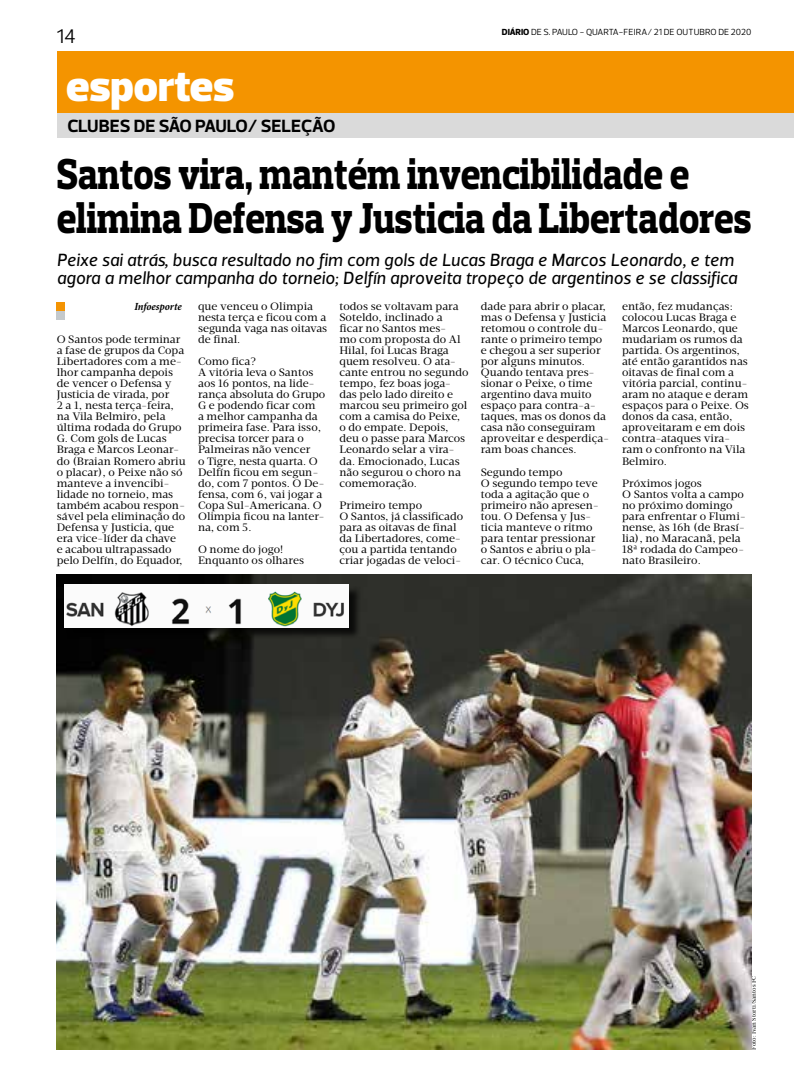
<style>
.page{position:relative;width:794px;height:1078px;background:#fff}
.page>*{position:absolute;margin:0;border:0;box-sizing:border-box;transform-origin:0 0}
.t1{font:800 44px/44px "Prelo Slab";color:#000;scale:.84 1}
.t2{font:900 44px "Prelo";color:#fff}
.t3{font:20px "Prelo";color:#000}
.t4{font:italic 18px/18px "Velino Sans";color:#000}
.t5{font:700 18px "Prelo";letter-spacing:-.015em;color:#000}
.t6{font:11px/11px "Velino Text";color:#000}
.t7{font:italic 700 condensed 11px "Minion Pro";color:#000}
.t8{font:9px "Prelo";color:#000}
.t9{font:6px "Velino Text";color:#000}
.s1{font-weight:800}
</style>
<div class="page">
<div style="left:57px;top:51px;width:737px;height:62px;background:#f49400"></div>
<div style="left:57px;top:113px;width:737px;height:25px;background:#dadada"></div>
<div style="left:57px;top:302px;width:8px;height:8px;background:#f49403"></div>
<div style="left:57px;top:311px;width:8px;height:9px;background:#c4c9cc"></div>
<img style="left:57px;top:574px;width:694px;height:475px">
<div style="left:66px;top:585px;width:295px;height:54px;background:#000;opacity:.75"></div>
<img style="left:65px;top:584px;width:283px;height:43px">
<h2 class="t3" style="left:57px;top:24px;width:21px">14</h2>
<h1 class="t2" style="left:66px;top:60px;width:170px">esportes</h1>
<h3 class="t5" style="left:67px;top:115px;width:269px">CLUBES DE SÃO PAULO/ SELEÇÃO</h3>
<p class="t8" style="left:502px;top:27px;width:251px"><span class="s1">DIÁRIO</span> DE S. PAULO - QUARTA-FEIRA/ 21 DE OUTUBRO DE 2020</p>
<h1 class="t1" style="left:57px;top:152px;width:828px">Santos vira, mantém invencibilidade e elimina Defensa y Justicia da Libertadores</h1>
<h3 class="t4" style="left:57px;top:251px;width:682px">Peixe sai atrás, busca resultado no fim com gols de Lucas Braga e Marcos Leonardo, e tem agora a melhor campanha do torneio; Delfín aproveita tropeço de argentinos e se classifica</h3>
<p class="t7" style="left:134px;top:299px;width:49px">Infoesporte</p>
<p class="t6" style="left:57px;top:334px;width:130px">O Santos pode terminar a fase de grupos da Copa<br>Libertadores com a me&shy;lhor campanha depois de vencer o Defensa y<br>Justicia de virada, por<br>2 a 1, nesta terça-feira, na Vila Belmiro, pela última rodada do Grupo<br>G. Com gols de Lucas<br>Braga e Marcos Leonar&shy;do (Braian Romero abriu o placar), o Peixe não só manteve a invencibi&shy;lidade no torneio, mas também acabou respon&shy;sável pela eliminação do<br>Defensa y Justicia, que era vice-líder da chave<br>e acabou ultrapassado pelo Delfín, do Equador,</p>
<p class="t6" style="left:198px;top:301px;width:131px">que venceu o Olimpia nesta terça e ficou com a segunda vaga nas oitavas de final.</p>
<p class="t6" style="left:198px;top:356px;width:129px">Como fica?<br>A vitória leva o Santos aos 16 pontos, na lide&shy;rança absoluta do Grupo<br>G e podendo ficar com<br>a melhor campanha da primeira fase. Para isso, precisa torcer para o<br>Palmeiras não vencer<br>o Tigre, nesta quarta. O<br>Delfín ficou em segun&shy;do, com 7 pontos. O De&shy;fensa, com 6, vai jogar a<br>Copa Sul-Americana. O<br>Olimpia ficou na lanter&shy;na, com 5.</p>
<p class="t6" style="left:198px;top:543px;width:108px">O nome do jogo!<br>Enquanto os olhares</p>
<p class="t6" style="left:339px;top:301px;width:131px">todos se voltavam para<br>Soteldo, inclinado a ficar no Santos mes-<br>mo com proposta do Al<br>Hilal, foi Lucas Braga quem resolveu. O ata&shy;cante entrou no segundo tempo, fez boas joga&shy;das pelo lado direito e marcou seu primeiro gol com a camisa do Peixe, o do empate. Depois, deu o passe para Marcos<br>Leonardo selar a vira&shy;da. Emocionado, Lucas não segurou o choro na comemoração.</p>
<p class="t6" style="left:339px;top:499px;width:125px">Primeiro tempo<br>O Santos, já classificado para as oitavas de final da Libertadores, come&shy;çou a partida tentando criar jogadas de veloci-</p>
<p class="t6" style="left:481px;top:301px;width:130px">dade para abrir o placar, mas o Defensa y Justicia retomou o controle du&shy;rante o primeiro tempo e chegou a ser superior por alguns minutos.<br>Quando tentava pres&shy;sionar o Peixe, o time argentino dava muito espaço para contra-a&shy;taques, mas os donos da casa não conseguiram aproveitar e desperdiça&shy;ram boas chances.</p>
<p class="t6" style="left:481px;top:466px;width:120px">Segundo tempo<br>O segundo tempo teve toda a agitação que o primeiro não apresen&shy;tou. O Defensa y Jus&shy;ticia manteve o ritmo para tentar pressionar o Santos e abriu o pla&shy;car. O técnico Cuca,</p>
<p class="t6" style="left:622px;top:301px;width:128px">então, fez mudanças: colocou Lucas Braga e<br>Marcos Leonardo, que mudariam os rumos da partida. Os argentinos, até então garantidos nas oitavas de final com a vitória parcial, continu&shy;aram no ataque e deram espaços para o Peixe. Os donos da casa, então, aproveitaram e em dois contra-ataques vira&shy;ram o confronto na Vila<br>Belmiro.</p>
<p class="t6" style="left:622px;top:477px;width:125px">Próximos jogos<br>O Santos volta a campo no próximo domingo para enfrentar o Flumi&shy;nense, às 16h (de Brasí&shy;lia), no Maracanã, pela<br>18ª rodada do Campeo&shy;nato Brasileiro.</p>
<p class="t9" style="left:750px;top:1049px;width:75px;rotate:-90deg">Foto: Ivan Storti/Santos FC</p>
</div>
